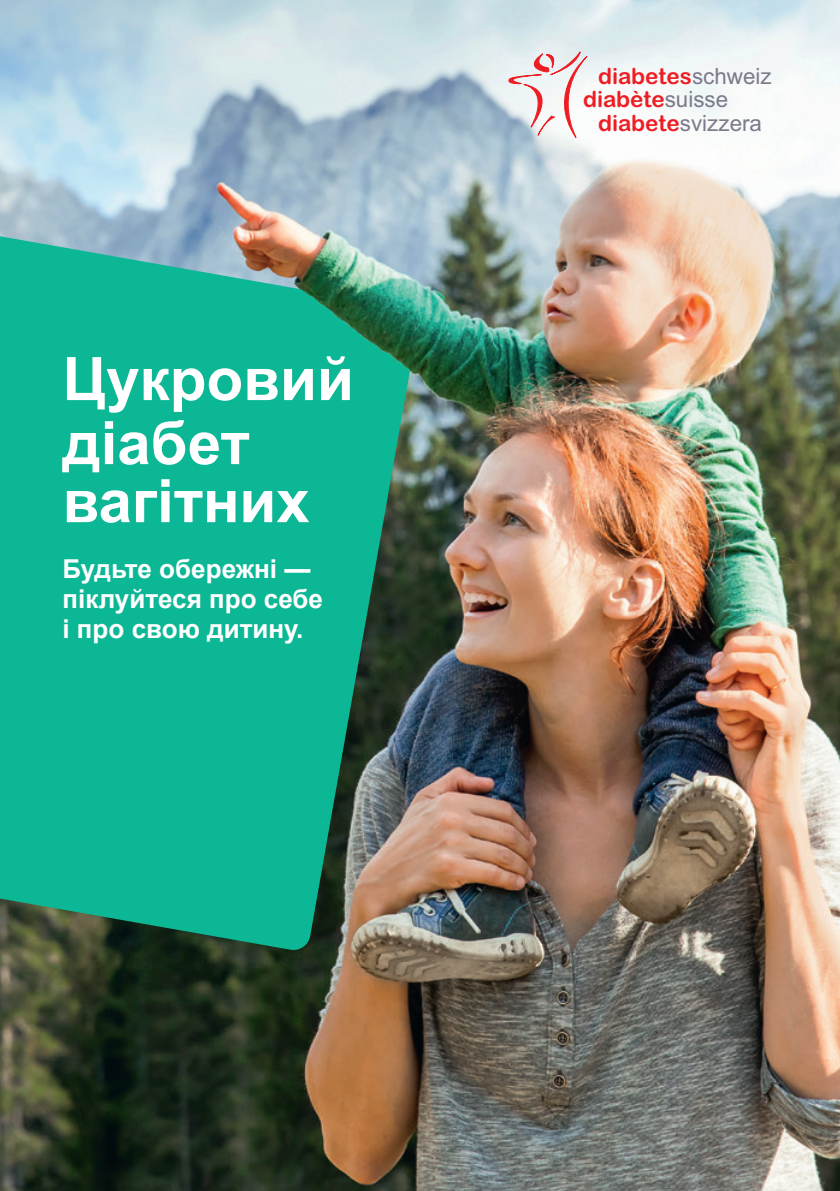
<style>
.page{position:relative;width:840px;height:1191px;background:#fff}
.page>*{position:absolute;margin:0;border:0;box-sizing:border-box;transform-origin:0 0}
.t1{font:700 60px/64px "Arial";color:#fff}
.t2{font:700 26px/30px "Arial";color:#fff}
.t3{font:22.4px/23.6px "Arial Rounded MT Bold";color:#ee1d23}
.t4{font:22.4px "Arial";color:#7b7a8a}
.s1{font-family:"Arial";color:#7b7a8a}
.s2{font-family:"Arial Rounded MT Bold";color:#ee1d23}
</style>
<div class="page">
<img style="left:0;top:0;width:839px;height:1191px">
<svg style="left:0;top:224px;width:419px;height:727px;background:#1aa78a"></svg>
<img style="left:212px;top:0;width:627px;height:400px">
<svg style="left:508px;top:52px;width:79px;height:98px"></svg>
<h1 class="t1" style="left:62px;top:349px;width:293px">Цукровий діабет</h1>
<h1 class="t1" style="left:62px;top:471px;width:249px">вагітних</h1>
<p class="t2" style="left:62px;top:555px;width:262px">Будьте обережні — піклуйтеся про себе і про свою дитину.</p>
<p class="t3" style="left:582px;top:64px;width:190px;text-indent:15px">diabetes<span class="s1">schweiz </span>diabète<span class="s1">suisse</span></p>
<p class="t4" style="left:598px;top:108px;width:165px"><span class="s2">diabete</span>svizzera</p>
</div>
